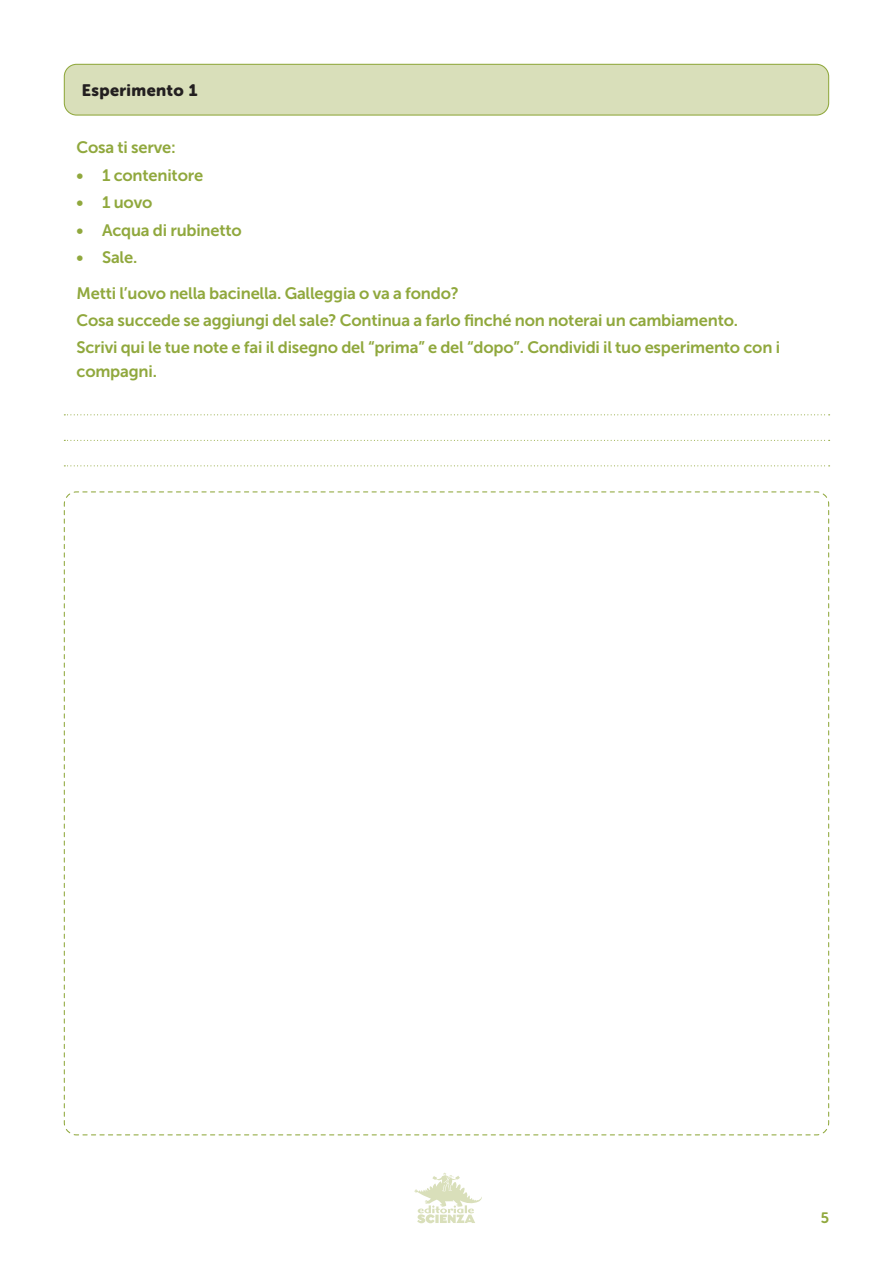
<style>
.page{position:relative;width:893px;height:1263px;background:#fff}
.page>*{position:absolute;margin:0;border:0;box-sizing:border-box;transform-origin:0 0}
.testo_arancio{font:16.5px/23.1px "Museo Sans 700";letter-spacing:-.01em;color:#90a83d}
.domanda{font:16.5px "Museo Sans Rounded 900";letter-spacing:.025em;color:#231f20}
.t1{font:15px "Museo Sans Rounded 700";color:#90a83d}
</style>
<div class="page">
<svg style="left:414px;top:1173px;width:68px;height:50px"></svg>
<svg style="left:64px;top:414px;width:766px;height:1px"></svg>
<svg style="left:64px;top:440px;width:766px;height:1px"></svg>
<svg style="left:64px;top:465px;width:766px;height:1px"></svg>
<div style="left:64px;top:64px;width:765px;height:51px;background:#d9dfba;border-radius:12px"></div>
<div style="left:64px;top:64px;width:765px;height:52px;border:1px solid #90a83d;border-radius:12px"></div>
<svg style="left:63px;top:491px;width:767px;height:645px"></svg>
<p class="domanda" style="left:82px;top:81px;width:117px">Esperimento 1</p>
<p class="testo_arancio" style="left:77px;top:136px;width:101px">Cosa ti serve:</p>
<p class="testo_arancio" style="left:77px;top:164px;width:128px">• 1 contenitore</p>
<p class="testo_arancio" style="left:77px;top:191px;width:77px">• 1 uovo</p>
<p class="testo_arancio" style="left:77px;top:218px;width:167px">• Acqua di rubinetto</p>
<p class="testo_arancio" style="left:77px;top:246px;width:62px">• Sale.</p>
<p class="testo_arancio" style="left:77px;top:281px;width:384px">Metti l’uovo nella bacinella. Galleggia o va a fondo?</p>
<p class="testo_arancio" style="left:77px;top:309px;width:663px">Cosa succede se aggiungi del sale? Continua a farlo finché non noterai un cambiamento.</p>
<p class="testo_arancio" style="left:77px;top:336px;width:705px">Scrivi qui le tue note e fai il disegno del “prima” e del “dopo”. Condividi il tuo esperimento con i compagni.</p>
<p class="t1" style="left:821px;top:1209px;width:10px">5</p>
</div>
